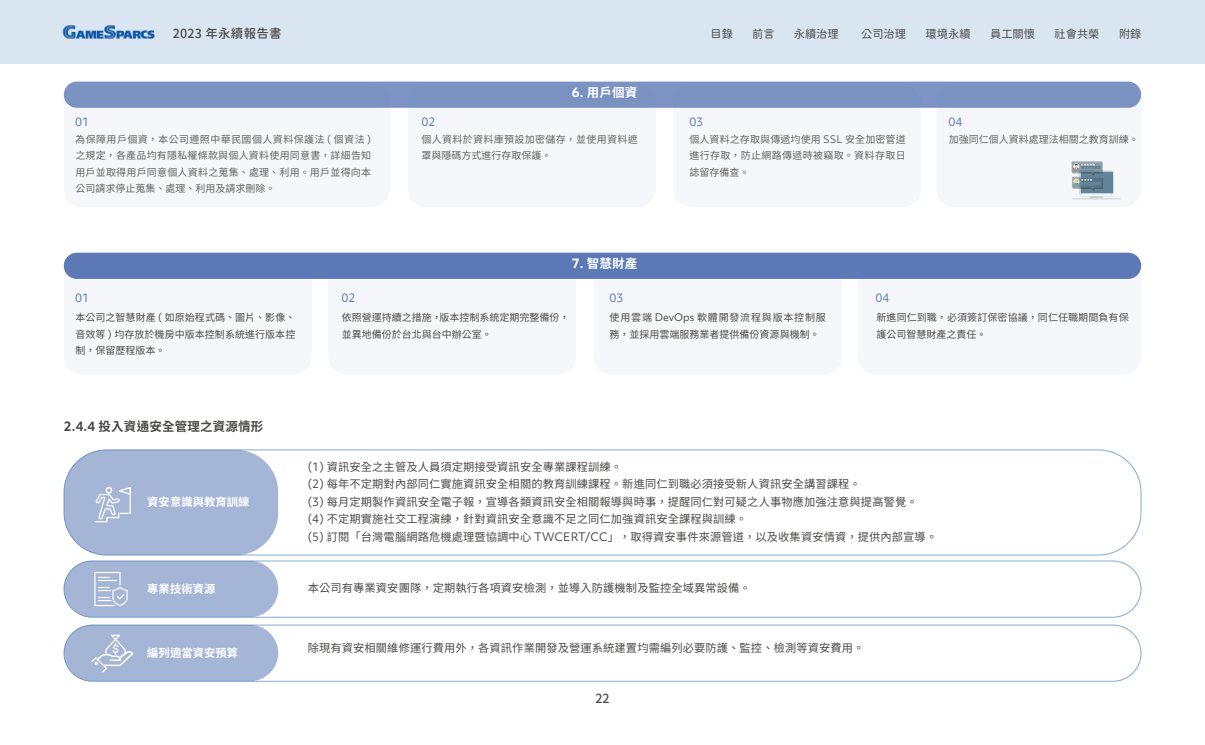
<style>
.page{position:relative;width:1205px;height:745px;background:#fff}
.page>*{position:absolute;margin:0;border:0;box-sizing:border-box;transform-origin:0 0}
.t1{font:700 12.5px "Noto Sans CJ Ktc";letter-spacing:.015em;color:#4c4948}
.t2{font:700 12.5px "Noto Sans CJ Ktc";letter-spacing:.015em;color:#fff}
.t3{font:12.5px "Gen Sen Rounded TW M";letter-spacing:.02em;color:#4c4948}
.t4{font:500 12.5px "Noto Sans CJ Ktc";color:#4c4948}
.t5{font:11.25px/17.5px "Noto Sans CJ Ktc";letter-spacing:.01em;color:#4c4948}
.t6{font:11.25px "Gen Sen Rounded TW R";color:#4c4948}
.t7{font:700 11.25px "Noto Sans CJ Ktc";letter-spacing:.01em;color:#fff}
.t8{font:11.25px "Objektiv Mk 1";color:#5c79b5}
.t9{font:10px/16.2px "Noto Sans CJ Ktc";letter-spacing:.01em;color:#656464;text-align:justify}
.t10{font:10px/16.2px "Noto Sans CJ Ktc";letter-spacing:.005em;color:#4c4948}
.t11{font:10px/16.2px "Noto Sans CJ Ktc";letter-spacing:.035em;color:#656464}
.s1{font-family:"Objektiv Mk 1"}
</style>
<div class="page">
<div style="left:0;top:0;width:1205px;height:64px;background:#d9e5f1"></div>
<img style="left:62px;top:25px;width:93px;height:15px">
<div style="left:857px;top:261px;width:284px;height:113px;background:#f6f7fa;border-radius:18px"></div>
<div style="left:936px;top:86px;width:205px;height:121px;background:#f6f7fa;border-radius:18px"></div>
<div style="left:594px;top:261px;width:248px;height:113px;background:#f6f7fa;border-radius:18px"></div>
<div style="left:673px;top:86px;width:248px;height:121px;background:#f6f7fa;border-radius:18px"></div>
<div style="left:328px;top:261px;width:248px;height:113px;background:#f6f7fa;border-radius:18px"></div>
<div style="left:408px;top:86px;width:248px;height:121px;background:#f6f7fa;border-radius:18px"></div>
<div style="left:64px;top:261px;width:248px;height:113px;background:#f6f7fa;border-radius:18px"></div>
<div style="left:64px;top:86px;width:326px;height:121px;background:#f6f7fa;border-radius:18px"></div>
<div style="left:64px;top:81px;width:1077px;height:27px;background:#7a92c2;border-radius:13px"></div>
<div style="left:64px;top:252px;width:1077px;height:27px;background:#5c79b5;border-radius:13px"></div>
<svg style="left:1071px;top:161px;width:50px;height:38px"></svg>
<div style="left:64px;top:449px;width:1077px;height:106px;border:1px solid #0056a7;border-radius:43px"></div>
<div style="left:64px;top:560px;width:1077px;height:57px;border:1px solid #0056a7;border-radius:28px"></div>
<div style="left:64px;top:624px;width:1077px;height:57px;border:1px solid #0056a7;border-radius:28px"></div>
<div style="left:64px;top:449px;width:214px;height:106px;background:#a5b5d6;border-radius:43px"></div>
<div style="left:64px;top:560px;width:214px;height:56px;background:#a5b5d6;border-radius:28px"></div>
<div style="left:64px;top:624px;width:214px;height:56px;background:#a5b5d6;border-radius:28px"></div>
<svg style="left:94px;top:487px;width:37px;height:35px"></svg>
<svg style="left:94px;top:572px;width:34px;height:33px"></svg>
<svg style="left:91px;top:634px;width:43px;height:39px"></svg>
<p class="t3" style="left:173px;top:26px;width:110px">2023 年永續報告書</p>
<p class="t6" style="left:710px;top:28px;width:24px">目錄</p>
<p class="t6" style="left:752px;top:28px;width:24px">前言</p>
<p class="t6" style="left:794px;top:28px;width:46px">永續治理</p>
<p class="t6" style="left:861px;top:28px;width:46px">公司治理</p>
<p class="t6" style="left:925px;top:28px;width:46px">環境永續</p>
<p class="t6" style="left:990px;top:28px;width:46px">員工關懷</p>
<p class="t6" style="left:1054px;top:28px;width:46px">社會共榮</p>
<p class="t6" style="left:1119px;top:28px;width:24px">附錄</p>
<p class="t2" style="left:572px;top:85px;width:67px"><span class="s1">6.</span> 用戶個資</p>
<p class="t8" style="left:75px;top:114px;width:15px">01</p>
<p class="t9" style="left:75px;top:131px;width:297px">為保障用戶個資，本公司遵照中華民國個人資料保護法 <span class="s1">(</span> 個資法 <span class="s1">)</span>之規定，各產品均有隱私權條款與個人資料使用同意書，詳細告知用戶並取得用戶同意個人資料之蒐集、處理、利用。用戶並得向本公司請求停止蒐集、處理、利用及請求刪除。</p>
<p class="t11" style="left:421px;top:131px;width:218px">個人資料於資料庫預設加密儲存，並使用資料遮罩與隱碼方式進行存取保護。</p>
<p class="t9" style="left:689px;top:131px;width:218px">個人資料之存取與傳遞均使用 <span class="s1">SSL</span> 安全加密管道進行存取，防止網路傳遞時被竊取。資料存取日誌留存備查。</p>
<p class="t9" style="left:949px;top:131px;width:191px">加強同仁個人資料處理法相關之教育訓練。</p>
<p class="t8" style="left:421px;top:114px;width:15px">02</p>
<p class="t8" style="left:689px;top:114px;width:15px">03</p>
<p class="t8" style="left:948px;top:114px;width:15px">04</p>
<p class="t8" style="left:75px;top:289px;width:15px">01</p>
<p class="t8" style="left:342px;top:289px;width:15px">02</p>
<p class="t2" style="left:572px;top:256px;width:67px"><span class="s1">7.</span> 智慧財產</p>
<p class="t8" style="left:609px;top:289px;width:15px">03</p>
<p class="t8" style="left:875px;top:289px;width:15px">04</p>
<p class="t10" style="left:75px;top:310px;width:221px;text-align:justify">本公司之智慧財產 <span class="s1">(</span> 如原始程式碼、圖片、影像、音效等 <span class="s1">)</span> 均存放於機房中版本控制系統進行版本控制，保留歷程版本。</p>
<p class="t10" style="left:342px;top:310px;width:229px">依照營運持續之措施，版本控制系統定期完整備份，並異地備份於台北與台中辦公室。</p>
<p class="t10" style="left:609px;top:310px;width:218px">使用雲端 <span class="s1">DevOps</span> 軟體開發流程與版本控制服務，並採用雲端服務業者提供備份資源與機制。</p>
<p class="t10" style="left:876px;top:310px;width:254px">新進同仁到職，必須簽訂保密協議，同仁任職期間負有保護公司智慧財產之責任。</p>
<p class="t1" style="left:64px;top:419px;width:201px"><span class="s1">2.4.4</span> 投入資通安全管理之資源情形</p>
<p class="t7" style="left:147px;top:495px;width:104px">資安意識與教育訓練</p>
<p class="t7" style="left:147px;top:582px;width:70px">專業技術資源</p>
<p class="t7" style="left:147px;top:646px;width:92px">編列適當資安預算</p>
<p class="t5" style="left:308px;top:457px;width:631px"><span class="s1">(1)</span> 資訊安全之主管及人員須定期接受資訊安全專業課程訓練。<br><span class="s1">(2)</span> 每年不定期對內部同仁實施資訊安全相關的教育訓練課程。新進同仁到職必須接受新人資訊安全講習課程。<br><span class="s1">(3)</span> 每月定期製作資訊安全電子報，宣導各類資訊安全相關報導與時事，提醒同仁對可疑之人事物應加強注意與提高警覺。<br><span class="s1">(4)</span> 不定期實施社交工程演練，針對資訊安全意識不足之同仁加強資訊安全課程與訓練。<br><span class="s1">(5)</span> 訂閱「台灣電腦網路危機處理暨協調中心 <span class="s1">TWCERT/CC</span>」，取得資安事件來源管道，以及收集資安情資，提供內部宣導。</p>
<p class="t5" style="left:308px;top:579px;width:445px">本公司有專業資安團隊，定期執行各項資安檢測，並導入防護機制及監控全域異常設備。</p>
<p class="t5" style="left:308px;top:639px;width:558px">除現有資安相關維修運行費用外，各資訊作業開發及營運系統建置均需編列必要防護、監控、檢測等資安費用。</p>
<p class="t4" style="left:595px;top:690px;width:16px">22</p>
</div>
